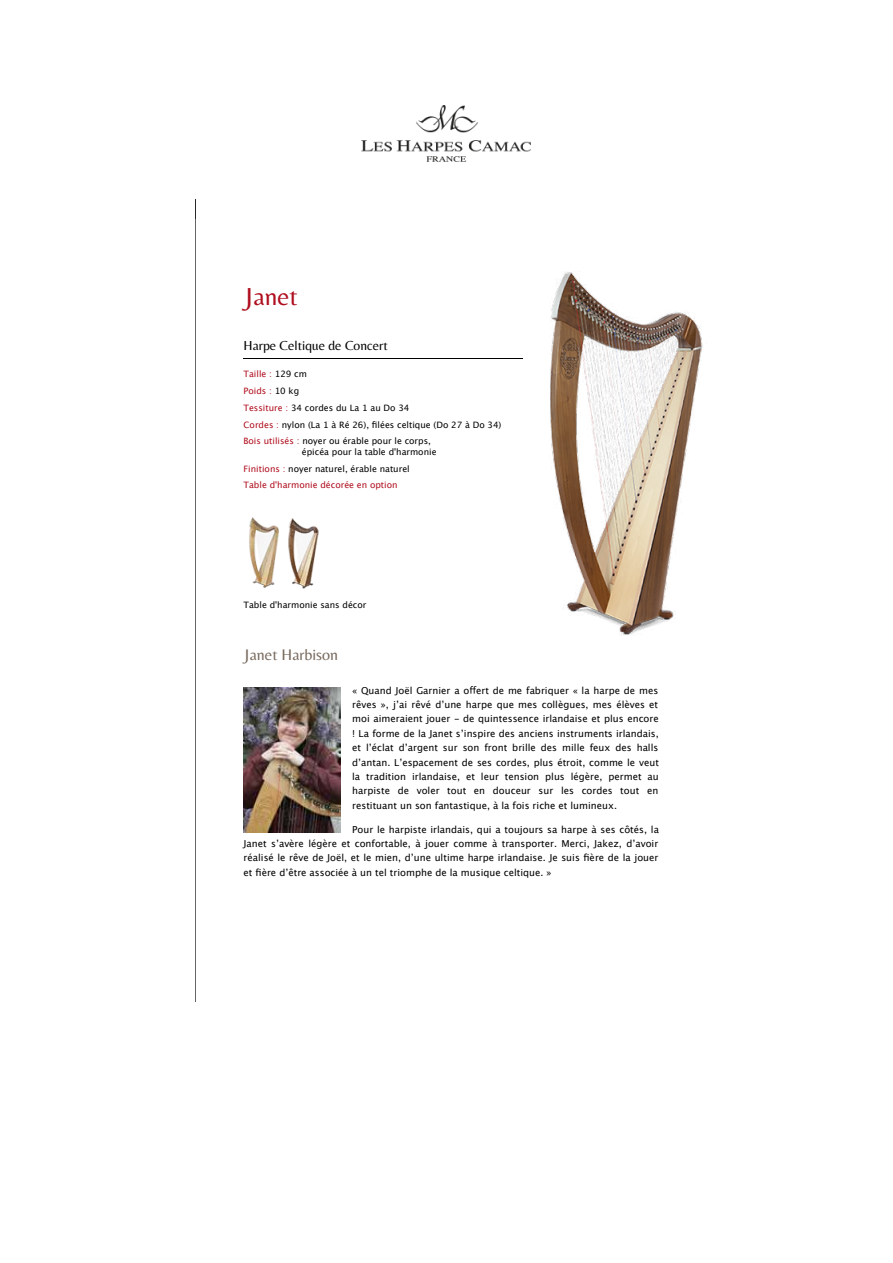
<style>
.page{position:relative;width:893px;height:1263px;background:#fff}
.page>*{position:absolute;margin:0;border:0;box-sizing:border-box;transform-origin:0 0}
.t1{font:25.5px "Belleza";color:#af0e1e}
.t2{font:15.9px "Belleza";color:#77695d}
.t3{font:13.65px "Belleza";color:#000}
.t4{font:9.6px/14.4px "Lucida Grande";color:#000;text-align:justify}
.t5{font:8.85px/16.8px "Lucida Grande";color:#000}
.s1{color:#af0e1e}
</style>
<div class="page">
<img style="left:361px;top:105px;width:170px;height:57px">
<hr style="left:195px;top:219px;width:1px;height:783px;background:#666">
<img style="left:243px;top:687px;width:97px;height:146px">
<svg style="left:469px;top:686px;width:7px;height:8px"></svg>
<img style="left:550px;top:271px;width:153px;height:364px">
<hr style="left:243px;top:358px;width:280px;height:1px;background:#000">
<img style="left:249px;top:517px;width:70px;height:72px">
<svg style="left:195px;top:199px;width:1px;height:20px"></svg>
<h1 class="t1" style="left:243px;top:282px;width:56px">Janet</h1>
<h3 class="t3" style="left:243px;top:337px;width:146px">Harpe Celtique de Concert</h3>
<p class="t5" style="left:243px;top:366px;width:259px"><span class="s1">Taille :</span> 129 cm<br><span class="s1">Poids :</span> 10 kg<br><span class="s1">Tessiture :</span> 34 cordes du La 1 au Do 34<br><span class="s1">Cordes :</span> nylon (La 1 à Ré 26), filées celtique (Do 27 à Do 34)<br><span class="s1">Bois utilisés :</span> noyer ou érable pour le corps,</p>
<p class="t5" style="left:243px;top:443px;width:194px;text-indent:58px">épicéa pour la table d'harmonie<br><span class="s1">Finitions :</span> noyer naturel, érable naturel<br><span class="s1">Table d'harmonie décorée en option</span></p>
<p class="t5" style="left:243px;top:597px;width:124px">Table d'harmonie sans décor</p>
<h2 class="t2" style="left:243px;top:645px;width:96px">Janet Harbison</h2>
<p class="t4" style="left:352px;top:683px;width:308px">« Quand Joël Garnier a o ert de me fabriquer « la harpe de mes rêves », jʼai rêvé dʼune harpe que mes collègues, mes élèves et moi aimeraient jouer - de quintessence irlandaise et plus encore ! La forme de la Janet sʼinspire des anciens instruments irlandais, et lʼéclat dʼargent sur son front brille des mille feux des halls dʼantan. Lʼespacement de ses cordes, plus étroit, comme le veut la tradition irlandaise, et leur tension plus légère, permet au harpiste de voler tout en douceur sur les cordes tout en restituant un son fantastique, à la fois riche et lumineux.</p>
<p class="t4" style="left:243px;top:822px;width:417px;text-indent:109px">Pour le harpiste irlandais, qui a toujours sa harpe à ses côtés, la Janet sʼavère légère et confortable, à jouer comme à transporter. Merci, Jakez, dʼavoir réalisé le rêve de Joël, et le mien, dʼune ultime harpe irlandaise. Je suis fière de la jouer et fière dʼêtre associée à un tel triomphe de la musique celtique. »</p>
</div>
